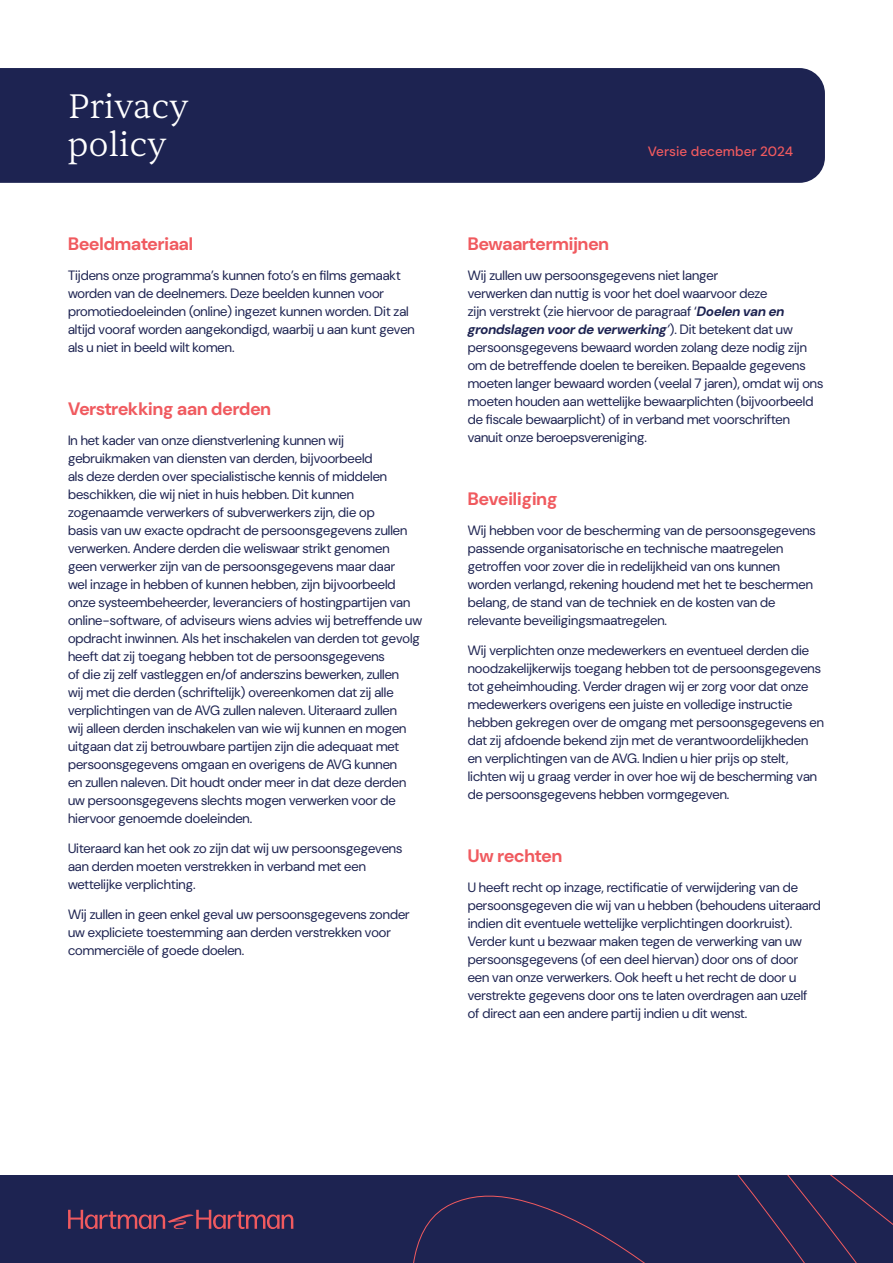
<style>
.page{position:relative;width:893px;height:1263px;background:#fff}
.page>*{position:absolute;margin:0;border:0;box-sizing:border-box;transform-origin:0 0}
.H1_-_Grote_koppen{font:300 34.5px "Sentient";color:#fff}
.Alineakoppen{font:700 18px "DM Sans 36 pt";color:#f05a5f}
.Paragrafen{font:13.5px/18px "DM Sans 36 pt";color:#1d2351}
.t1{font:500 13.5px "DM Sans";color:#f05a5f}
.s1{font-weight:700;font-style:italic}
.s2{font-style:italic}
</style>
<div class="page">
<div style="left:0;top:1176px;width:893px;height:87px;background:#1d2351"></div>
<svg style="left:413px;top:1176px;width:480px;height:87px"></svg>
<svg style="left:68px;top:1210px;width:225px;height:19px"></svg>
<div style="left:0;top:68px;width:825px;height:115px;background:#1d2351"></div>
<p class="H1_-_Grote_koppen" style="left:68px;top:85px;width:122px">Privacy</p>
<p class="H1_-_Grote_koppen" style="left:68px;top:123px;width:100px">policy</p>
<p class="Alineakoppen" style="left:68px;top:232px;width:127px">Beeldmateriaal</p>
<p class="Paragrafen" style="left:68px;top:266px;width:348px">Tijdens onze programma’s kunnen foto’s en films gemaakt worden van de deelnemers. Deze beelden kunnen voor promotiedoeleinden (online) ingezet kunnen worden. Dit zal altijd vooraf worden aangekondigd, waarbij u aan kunt geven als u niet in beeld wilt komen.</p>
<p class="Alineakoppen" style="left:68px;top:397px;width:204px">Verstrekking aan derden</p>
<p class="Paragrafen" style="left:68px;top:431px;width:356px">In het kader van onze dienstverlening kunnen wij gebruikmaken van diensten van derden, bijvoorbeeld<br>als deze derden over specialistische kennis of middelen beschikken, die wij niet in huis hebben. Dit kunnen zogenaamde verwerkers of subverwerkers zijn, die op<br>basis van uw exacte opdracht de persoonsgegevens zullen verwerken. Andere derden die weliswaar strikt genomen<br>geen verwerker zijn van de persoonsgegevens maar daar<br>wel inzage in hebben of kunnen hebben, zijn bijvoorbeeld onze systeembeheerder, leveranciers of hostingpartijen van online-software, of adviseurs wiens advies wij betreffende uw opdracht inwinnen. Als het inschakelen van derden tot gevolg heeft dat zij toegang hebben tot de persoonsgegevens<br>of die zij zelf vastleggen en/of anderszins bewerken, zullen<br>wij met die derden (schriftelijk) overeenkomen dat zij alle verplichtingen van de AVG zullen naleven. Uiteraard zullen<br>wij alleen derden inschakelen van wie wij kunnen en mogen uitgaan dat zij betrouwbare partijen zijn die adequaat met persoonsgegevens omgaan en overigens de AVG kunnen<br>en zullen naleven. Dit houdt onder meer in dat deze derden uw persoonsgegevens slechts mogen verwerken voor de hiervoor genoemde doeleinden.</p>
<p class="Paragrafen" style="left:68px;top:839px;width:336px">Uiteraard kan het ook zo zijn dat wij uw persoonsgegevens aan derden moeten verstrekken in verband met een wettelijke verplichting.</p>
<p class="Paragrafen" style="left:68px;top:905px;width:343px">Wij zullen in geen enkel geval uw persoonsgegevens zonder uw expliciete toestemming aan derden verstrekken voor commerciële of goede doelen.</p>
<p class="t1" style="left:648px;top:143px;width:147px">Versie december 2024</p>
<p class="Alineakoppen" style="left:468px;top:232px;width:143px">Bewaartermijnen</p>
<p class="Paragrafen" style="left:468px;top:266px;width:357px">Wij zullen uw persoonsgegevens niet langer<br>verwerken dan nuttig is voor het doel waarvoor deze<br>zijn verstrekt (zie hiervoor de paragraaf ‘<span class="s1">Doelen van en grondslagen voor de verwerking</span><span class="s2">’</span>). Dit betekent dat uw persoonsgegevens bewaard worden zolang deze nodig zijn om de betreffende doelen te bereiken. Bepaalde gegevens moeten langer bewaard worden (veelal 7 jaren), omdat wij ons moeten houden aan wettelijke bewaarplichten (bijvoorbeeld de fiscale bewaarplicht) of in verband met voorschriften vanuit onze beroepsvereniging.</p>
<p class="Alineakoppen" style="left:468px;top:487px;width:91px">Beveiliging</p>
<p class="Paragrafen" style="left:468px;top:521px;width:349px">Wij hebben voor de bescherming van de persoonsgegevens passende organisatorische en technische maatregelen getroffen voor zover die in redelijkheid van ons kunnen worden verlangd, rekening houdend met het te beschermen belang, de stand van de techniek en de kosten van de relevante beveiligingsmaatregelen.</p>
<p class="Paragrafen" style="left:468px;top:641px;width:358px">Wij verplichten onze medewerkers en eventueel derden die noodzakelijkerwijs toegang hebben tot de persoonsgegevens tot geheimhouding. Verder dragen wij er zorg voor dat onze medewerkers overigens een juiste en volledige instructie hebben gekregen over de omgang met persoonsgegevens en dat zij afdoende bekend zijn met de verantwoordelijkheden en verplichtingen van de AVG. Indien u hier prijs op stelt, lichten wij u graag verder in over hoe wij de bescherming van de persoonsgegevens hebben vormgegeven.</p>
<p class="Alineakoppen" style="left:468px;top:844px;width:96px">Uw rechten</p>
<p class="Paragrafen" style="left:468px;top:878px;width:355px">U heeft recht op inzage, rectificatie of verwijdering van de persoonsgegeven die wij van u hebben (behoudens uiteraard indien dit eventuele wettelijke verplichtingen doorkruist).<br>Verder kunt u bezwaar maken tegen de verwerking van uw persoonsgegevens (of een deel hiervan) door ons of door een van onze verwerkers. Ook heeft u het recht de door u verstrekte gegevens door ons te laten overdragen aan uzelf of direct aan een andere partij indien u dit wenst.</p>
</div>
